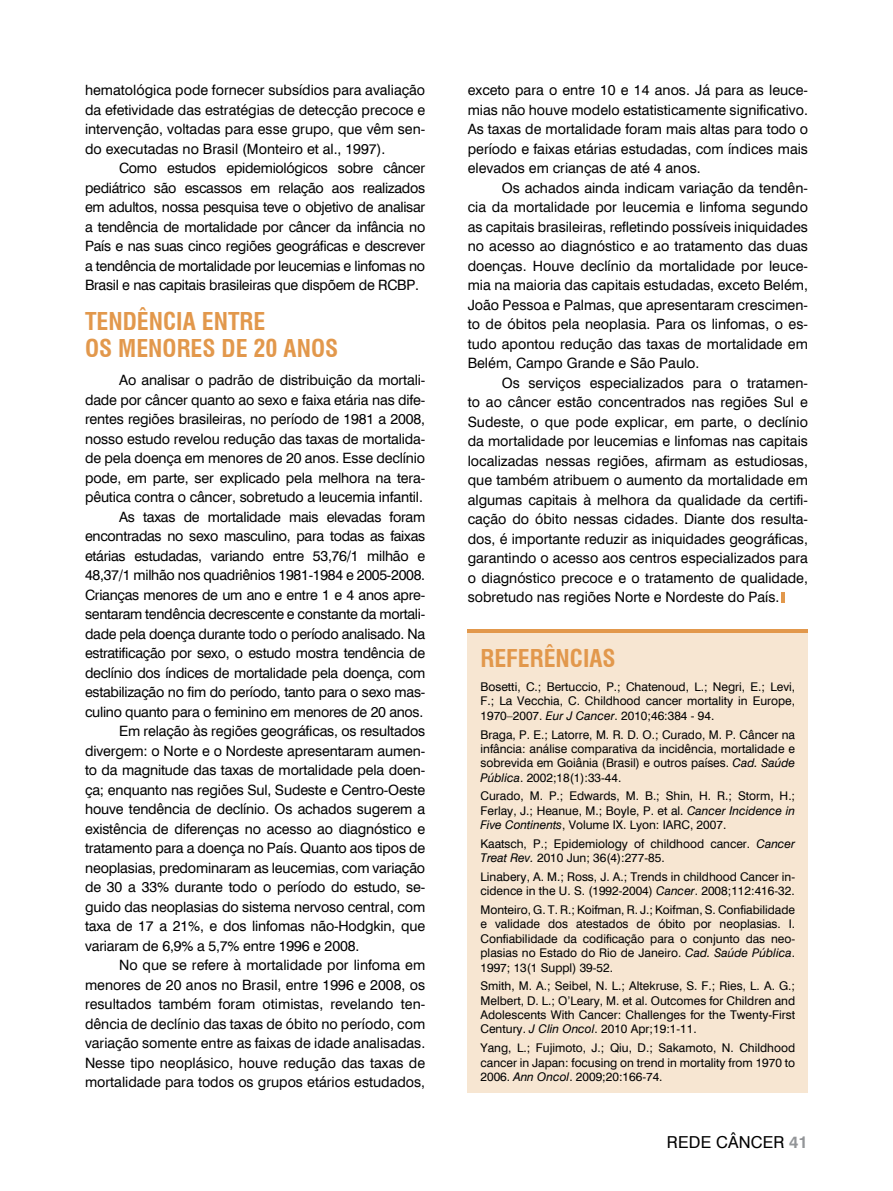
<style>
.page{position:relative;width:893px;height:1191px;background:#fff}
.page>*{position:absolute;margin:0;border:0;box-sizing:border-box;transform-origin:0 0}
.t1{font:700 condensed 24px/27px "Swiss 721 BT";color:#e2984c}
.t2{font:16.5px "Swiss 721 BT";color:#000}
.t3{font:700 16.5px "Swiss 721 BT";color:#939598}
.t4{font:14.25px/19.5px "Swiss 721 BT";letter-spacing:-.01em;color:#000;text-align:justify}
.t5{font:12px/14.4px "Swiss 721 BT";color:#000;text-align:justify}
.s1{font-style:italic}
</style>
<div class="page">
<hr style="left:781px;top:592px;width:4px;height:10px;background:#e2984c">
<div style="left:468px;top:629px;width:340px;height:464px;background:#f7e6d2"></div>
<hr style="left:468px;top:629px;width:340px;height:4px;background:#e2984c">
<p class="t4" style="left:85px;top:80px;width:342px">hematológica pode fornecer subsídios para avaliação da efetividade das estratégias de detecção precoce e intervenção, voltadas para esse grupo, que vêm sen&shy;do executadas no Brasil (Monteiro et al., 1997).</p>
<p class="t4" style="left:85px;top:158px;width:342px;text-indent:34px">Como estudos epidemiológicos sobre câncer pediátrico são escassos em relação aos realizados em adultos, nossa pesquisa teve o objetivo de analisar a tendência de mortalidade por câncer da infância no País e nas suas cinco regiões geográficas e descrever a tendência de mortalidade por leucemias e linfomas no Brasil e nas capitais brasileiras que dispõem de RCBP.</p>
<h1 class="t1" style="left:85px;top:308px;width:255px">TENDÊNCIA ENTRE<br>OS MENORES DE 20 ANOS</h1>
<p class="t4" style="left:119px;top:370px;width:308px">Ao analisar o padrão de distribuição da mortali-</p>
<p class="t4" style="left:85px;top:390px;width:342px">dade por câncer quanto ao sexo e faixa etária nas dife-</p>
<p class="t4" style="left:85px;top:409px;width:342px">rentes regiões brasileiras, no período de 1981 a 2008,</p>
<p class="t4" style="left:85px;top:429px;width:342px">nosso estudo revelou redução das taxas de mortalida-</p>
<p class="t4" style="left:85px;top:448px;width:342px">de pela doença em menores de 20 anos. Esse declínio</p>
<p class="t4" style="left:85px;top:468px;width:342px">pode, em parte, ser explicado pela melhora na tera-</p>
<p class="t4" style="left:85px;top:487px;width:339px">pêutica contra o câncer, sobretudo a leucemia infantil.</p>
<p class="t4" style="left:119px;top:507px;width:308px">As taxas de mortalidade mais elevadas foram</p>
<p class="t4" style="left:85px;top:526px;width:342px">encontradas no sexo masculino, para todas as faixas</p>
<p class="t4" style="left:85px;top:546px;width:342px">etárias estudadas, variando entre 53,76/1 milhão e</p>
<p class="t4" style="left:85px;top:565px;width:342px">48,37/1 milhão nos quadriênios 1981-1984 e 2005-2008.</p>
<p class="t4" style="left:85px;top:585px;width:342px">Crianças menores de um ano e entre 1 e 4 anos apre-</p>
<p class="t4" style="left:85px;top:604px;width:342px">sentaram tendência decrescente e constante da mortali-</p>
<p class="t4" style="left:85px;top:624px;width:342px">dade pela doença durante todo o período analisado. Na</p>
<p class="t4" style="left:85px;top:643px;width:342px">estratificação por sexo, o estudo mostra tendência de</p>
<p class="t4" style="left:85px;top:663px;width:342px">declínio dos índices de mortalidade pela doença, com</p>
<p class="t4" style="left:85px;top:682px;width:342px">estabilização no fim do período, tanto para o sexo mas-</p>
<p class="t4" style="left:85px;top:702px;width:340px">culino quanto para o feminino em menores de 20 anos.</p>
<p class="t4" style="left:119px;top:721px;width:308px">Em relação às regiões geográficas, os resultados</p>
<p class="t4" style="left:85px;top:741px;width:342px">divergem: o Norte e o Nordeste apresentaram aumen-</p>
<p class="t4" style="left:85px;top:760px;width:342px">to da magnitude das taxas de mortalidade pela doen-</p>
<p class="t4" style="left:85px;top:779px;width:342px">ça; enquanto nas regiões Sul, Sudeste e Centro-Oeste</p>
<p class="t4" style="left:85px;top:799px;width:342px">houve tendência de declínio. Os achados sugerem a</p>
<p class="t4" style="left:85px;top:818px;width:342px">existência de diferenças no acesso ao diagnóstico e</p>
<p class="t4" style="left:85px;top:838px;width:342px">tratamento para a doença no País. Quanto aos tipos de</p>
<p class="t4" style="left:85px;top:857px;width:342px">neoplasias, predominaram as leucemias, com variação</p>
<p class="t4" style="left:85px;top:877px;width:342px">de 30 a 33% durante todo o período do estudo, se-</p>
<p class="t4" style="left:85px;top:896px;width:342px">guido das neoplasias do sistema nervoso central, com</p>
<p class="t4" style="left:85px;top:916px;width:342px">taxa de 17 a 21%, e dos linfomas não-Hodgkin, que</p>
<p class="t4" style="left:85px;top:935px;width:276px">variaram de 6,9% a 5,7% entre 1996 e 2008.</p>
<p class="t4" style="left:119px;top:955px;width:308px">No que se refere à mortalidade por linfoma em</p>
<p class="t4" style="left:85px;top:974px;width:342px">menores de 20 anos no Brasil, entre 1996 e 2008, os</p>
<p class="t4" style="left:85px;top:994px;width:342px">resultados também foram otimistas, revelando ten-</p>
<p class="t4" style="left:85px;top:1013px;width:342px">dência de declínio das taxas de óbito no período, com</p>
<p class="t4" style="left:85px;top:1033px;width:342px">variação somente entre as faixas de idade analisadas.</p>
<p class="t4" style="left:85px;top:1052px;width:342px">Nesse tipo neoplásico, houve redução das taxas de</p>
<p class="t4" style="left:85px;top:1072px;width:342px">mortalidade para todos os grupos etários estudados,</p>
<p class="t4" style="left:468px;top:80px;width:342px">exceto para o entre 10 e 14 anos. Já para as leuce&shy;mias não houve modelo estatisticamente significativo.<br>As taxas de mortalidade foram mais altas para todo o período e faixas etárias estudadas, com índices mais elevados em crianças de até 4 anos.</p>
<p class="t4" style="left:468px;top:178px;width:342px;text-indent:34px">Os achados ainda indicam variação da tendên&shy;cia da mortalidade por leucemia e linfoma segundo as capitais brasileiras, refletindo possíveis iniquidades no acesso ao diagnóstico e ao tratamento das duas doenças. Houve declínio da mortalidade por leuce&shy;mia na maioria das capitais estudadas, exceto Belém, João Pessoa e Palmas, que apresentaram crescimen&shy;to de óbitos pela neoplasia. Para os linfomas, o es&shy;tudo apontou redução das taxas de mortalidade em Belém, Campo Grande e São Paulo.</p>
<p class="t4" style="left:468px;top:373px;width:342px;text-indent:34px">Os serviços especializados para o tratamen&shy;to ao câncer estão concentrados nas regiões Sul e Sudeste, o que pode explicar, em parte, o declínio da mortalidade por leucemias e linfomas nas capitais localizadas nessas regiões, afirmam as estudiosas, que também atribuem o aumento da mortalidade em algumas capitais à melhora da qualidade da certifi&shy;cação do óbito nessas cidades. Diante dos resulta&shy;dos, é importante reduzir as iniquidades geográficas, garantindo o acesso aos centros especializados para o diagnóstico precoce e o tratamento de qualidade, sobretudo nas regiões Norte e Nordeste do País.</p>
<h1 class="t1" style="left:480px;top:644px;width:137px">REFERÊNCIAS</h1>
<p class="t5" style="left:480px;top:679px;width:316px">Bosetti, C.; Bertuccio, P.; Chatenoud, L.; Negri, E.; Levi, F.; La Vecchia, C. Childhood cancer mortality in Europe, 1970–2007. <span class="s1">Eur J Cancer</span>. 2010;46:384 - 94.</p>
<p class="t5" style="left:480px;top:727px;width:316px">Braga, P. E.; Latorre, M. R. D. O.; Curado, M. P. Câncer na infância: análise comparativa da incidência, mortalidade e sobrevida em Goiânia (Brasil) e outros países. <span class="s1">Cad. Saúde Pública</span>. 2002;18(1):33-44.</p>
<p class="t5" style="left:480px;top:789px;width:316px">Curado, M. P.; Edwards, M. B.; Shin, H. R.; Storm, H.; Ferlay, J.; Heanue, M.; Boyle, P. et al. <span class="s1">Cancer Incidence in Five Continents</span>, Volume IX. Lyon: IARC, 2007.</p>
<p class="t5" style="left:480px;top:836px;width:316px">Kaatsch, P.; Epidemiology of childhood cancer. <span class="s1">Cancer<br>Treat Rev.</span> 2010 Jun; 36(4):277-85.</p>
<p class="t5" style="left:480px;top:869px;width:316px">Linabery, A. M.; Ross, J. A.; Trends in childhood Cancer in&shy;cidence in the U. S. (1992-2004) <span class="s1">Cancer</span>. 2008;112:416-32.</p>
<p class="t5" style="left:480px;top:902px;width:316px">Monteiro, G. T. R.; Koifman, R. J.; Koifman, S. Confiabilidade e validade dos atestados de óbito por neoplasias. I.<br>Confiabilidade da codificação para o conjunto das neo&shy;plasias no Estado do Rio de Janeiro. <span class="s1">Cad. Saúde Pública</span>.<br>1997; 13(1 Suppl) 39-52.</p>
<p class="t5" style="left:480px;top:978px;width:316px">Smith, M. A.; Seibel, N. L.; Altekruse, S. F.; Ries, L. A. G.; Melbert, D. L.; O’Leary, M. et al. Outcomes for Children and Adolescents With Cancer: Challenges for the Twenty-First Century. <span class="s1">J Clin Oncol</span>. 2010 Apr;19:1-11.</p>
<p class="t5" style="left:480px;top:1040px;width:316px">Yang, L.; Fujimoto, J.; Qiu, D.; Sakamoto, N. Childhood cancer in Japan: focusing on trend in mortality from 1970 to 2006. <span class="s1">Ann Oncol</span>. 2009;20:166-74.</p>
<p class="t2" style="left:667px;top:1132px;width:23px">Rede</p>
<p class="t2" style="left:716px;top:1132px;width:35px">câncer</p>
<p class="t3" style="left:789px;top:1132px;width:20px">41</p>
</div>
